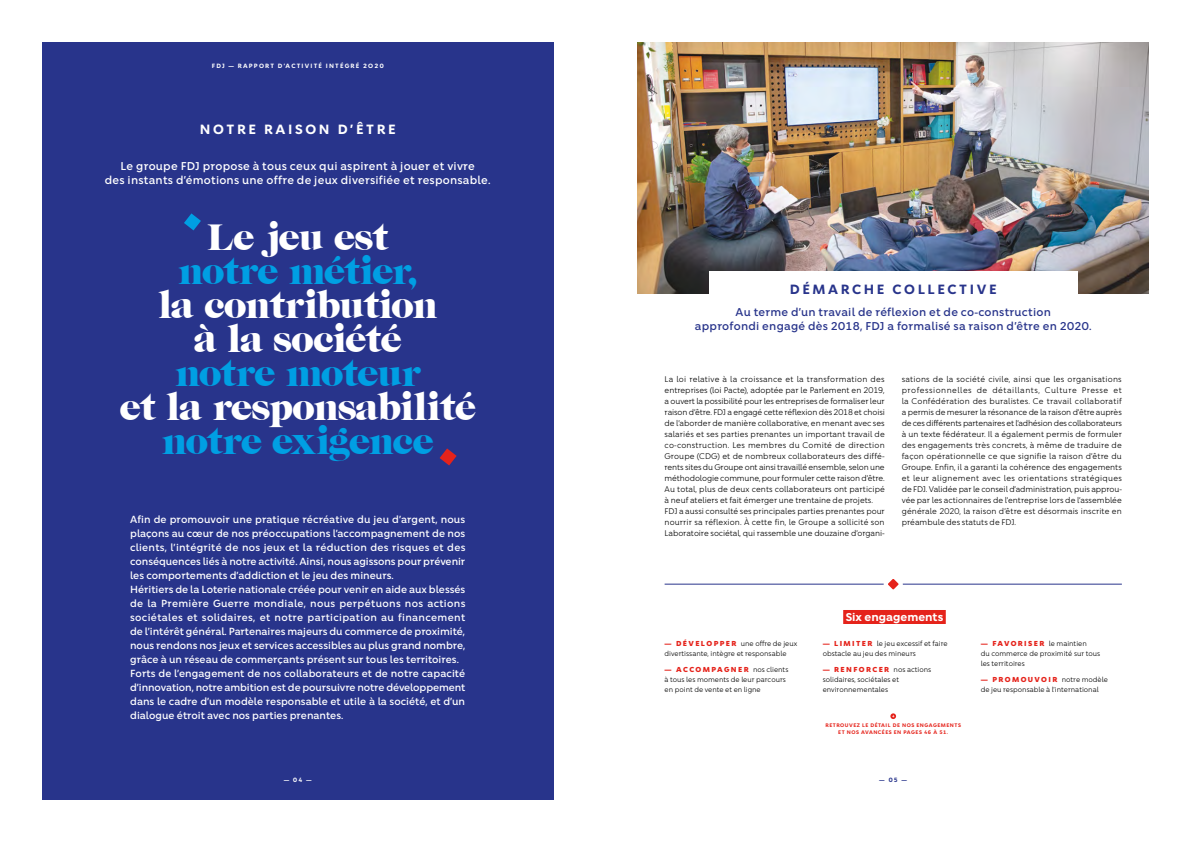
<style>
.page{position:relative;width:1191px;height:842px;background:#fff}
.page>*{position:absolute;margin:0;border:0;box-sizing:border-box;transform-origin:0 0}
.t1{font:38px/34px "Caslon Graphique EF";letter-spacing:-.035em;color:#fff;text-align:center}
.t2{font:38px "Caslon Graphique EF";letter-spacing:-.045em;color:#009fe3}
.t3{font:700 13px "Chance";letter-spacing:.2em;color:#28348b}
.t4{font:700 13px "Chance";letter-spacing:.2em;color:#fff}
.t5{font:500 11px/14px "Chance";letter-spacing:.02em;color:#fff;text-align:center}
.t6{font:500 11px/14px "Chance";letter-spacing:.02em;color:#28348b;text-align:center}
.t7{font:700 11px "Chance";color:#fff}
.t8{font:500 10px/14px "Chance";color:#fff}
.t9{font:8px/11px "Chance";letter-spacing:-.005em;color:#000}
.t10{font:7px/10px "Chance";color:#000}
.t11{font:700 6px "Chance";letter-spacing:.2em;color:#fff}
.t12{font:700 6px "Chance";color:#28348b}
.t13{font:700 5px/7px "Chance";letter-spacing:.1em;color:#e5231b;text-align:center}
.s1{font-weight:900;color:#e5231b}
</style>
<div class="page">
<div style="left:42px;top:42px;width:511px;height:758px;background:#28348b"></div>
<img style="left:637px;top:42px;width:511px;height:252px">
<svg style="left:184px;top:213px;width:17px;height:17px"></svg>
<svg style="left:439px;top:448px;width:17px;height:17px"></svg>
<hr style="left:664px;top:584px;width:457px;height:1px;background:#28348b">
<div style="left:843px;top:610px;width:102px;height:14px;background:#e5231b"></div>
<svg style="left:890px;top:713px;width:6px;height:6px"></svg>
<svg style="left:879px;top:579px;width:27px;height:11px"></svg>
<div style="left:709px;top:271px;width:368px;height:26px;background:#fff"></div>
<p class="t11" style="left:212px;top:62px;width:173px">FDJ — RAPPORT D’ACTIVITÉ INTÉGRÉ 2O20</p>
<h2 class="t4" style="left:200px;top:121px;width:197px">NOTRE RAISON D’ÊTRE</h2>
<h3 class="t5" style="left:105px;top:158px;width:387px">Le groupe FDJ propose à tous ceux qui aspirent à jouer et vivre<br>des instants d’émotions une offre de jeux diversifiée et responsable.</h3>
<h1 class="t1" style="left:207px;top:221px;width:184px">Le jeu est</h1>
<h1 class="t2" style="left:178px;top:250px;width:241px">notre métier,</h1>
<h1 class="t1" style="left:158px;top:289px;width:282px">la contribution à la société</h1>
<h1 class="t2" style="left:175px;top:352px;width:247px">notre moteur</h1>
<h1 class="t1" style="left:119px;top:391px;width:358px">et la responsabilité</h1>
<h1 class="t2" style="left:161px;top:420px;width:274px">notre exigence</h1>
<p class="t8" style="left:130px;top:512px;width:337px">Afin de promouvoir une pratique récréative du jeu d’argent, nous plaçons au cœur de nos préoccupations l’accompagnement de nos clients, l’intégrité de nos jeux et la réduction des risques et des conséquences liés à notre activité. Ainsi, nous agissons pour prévenir les comportements d’addiction et le jeu des mineurs.<br>Héritiers de la Loterie nationale créée pour venir en aide aux blessés de la Première Guerre mondiale, nous perpétuons nos actions sociétales et solidaires, et notre participation au financement de l’intérêt général. Partenaires majeurs du commerce de proximité, nous rendons nos jeux et services accessibles au plus grand nombre, grâce à un réseau de commerçants présent sur tous les territoires.<br>Forts de l’engagement de nos collaborateurs et de notre capacité d’innovation, notre ambition est de poursuivre notre développement dans le cadre d’un modèle responsable et utile à la société, et d’un dialogue étroit avec nos parties prenantes.</p>
<p class="t11" style="left:284px;top:776px;width:29px">— 04 —</p>
<h2 class="t3" style="left:790px;top:281px;width:208px">DÉMARCHE COLLECTIVE</h2>
<h3 class="t6" style="left:695px;top:305px;width:398px">Au terme d’un travail de réflexion et de co-construction<br>approfondi engagé dès 2018, FDJ a formalisé sa raison d’être en 2020.</h3>
<p class="t9" style="left:664px;top:373px;width:222px">La loi relative à la croissance et la transformation des entreprises (loi Pacte), adoptée par le Parlement en 2019, a ouvert la possibilité pour les entreprises de formaliser leur raison d’être. FDJ a engagé cette réflexion dès 2018 et choisi de l’aborder de manière collaborative, en menant avec ses salariés et ses parties prenantes un important travail de co-construction. Les membres du Comité de direction Groupe (CDG) et de nombreux collaborateurs des diffé&shy;rents sites du Groupe ont ainsi travaillé ensemble, selon une méthodologie commune, pour formuler cette raison d’être.<br>Au total, plus de deux cents collaborateurs ont participé à neuf ateliers et fait émerger une trentaine de projets.<br>FDJ a aussi consulté ses principales parties prenantes pour nourrir sa réflexion. À cette fin, le Groupe a sollicité son Laboratoire sociétal, qui rassemble une douzaine d’organi-</p>
<p class="t9" style="left:901px;top:373px;width:222px;text-align:justify">sations de la société civile, ainsi que les organisations professionnelles de détaillants, Culture Presse et la Confédération des buralistes. Ce travail collaboratif a permis de mesurer la résonance de la raison d’être auprès de ces différents partenaires et l’adhésion des collaborateurs à un texte fédérateur. Il a également permis de formuler des engagements très concrets, à même de traduire de façon opérationnelle ce que signifie la raison d’être du Groupe. Enfin, il a garanti la cohérence des engagements et leur alignement avec les orientations stratégiques de FDJ. Validée par le conseil d’administration, puis approu&shy;vée par les actionnaires de l’entreprise lors de l’assemblée générale 2020, la raison d’être est désormais inscrite en préambule des statuts de FDJ.</p>
<p class="t10" style="left:664px;top:638px;width:134px"><span class="s1">— D É V E L O P P E R</span> une offre de jeux divertissante, intègre et responsable</p>
<p class="t10" style="left:664px;top:664px;width:125px"><span class="s1">— ACCOMPAGNER</span> nos clients à tous les moments de leur parcours en point de vente et en ligne</p>
<h3 class="t7" style="left:845px;top:610px;width:99px">Six engagements</h3>
<p class="t10" style="left:822px;top:638px;width:126px"><span class="s1">— L I M I T E R</span> le jeu excessif et faire obstacle au jeu des mineurs</p>
<p class="t10" style="left:822px;top:664px;width:110px"><span class="s1">— RENFORCER</span> nos actions solidaires, sociétales et environnementales</p>
<p class="t13" style="left:825px;top:721px;width:137px">RETROUVEZ LE DÉTAIL DE NOS ENGAGEMENTS<br>ET NOS AVANCÉES EN PAGES 46 À 51.</p>
<p class="t12" style="left:879px;top:776px;width:29px">— 05 —</p>
<p class="t10" style="left:980px;top:638px;width:121px"><span class="s1">— FAVORISER</span> le maintien<br>du commerce de proximité sur tous les territoires</p>
<p class="t10" style="left:980px;top:674px;width:129px"><span class="s1">— PROMOUVOIR</span> notre modèle de jeu responsable à l’international</p>
</div>
